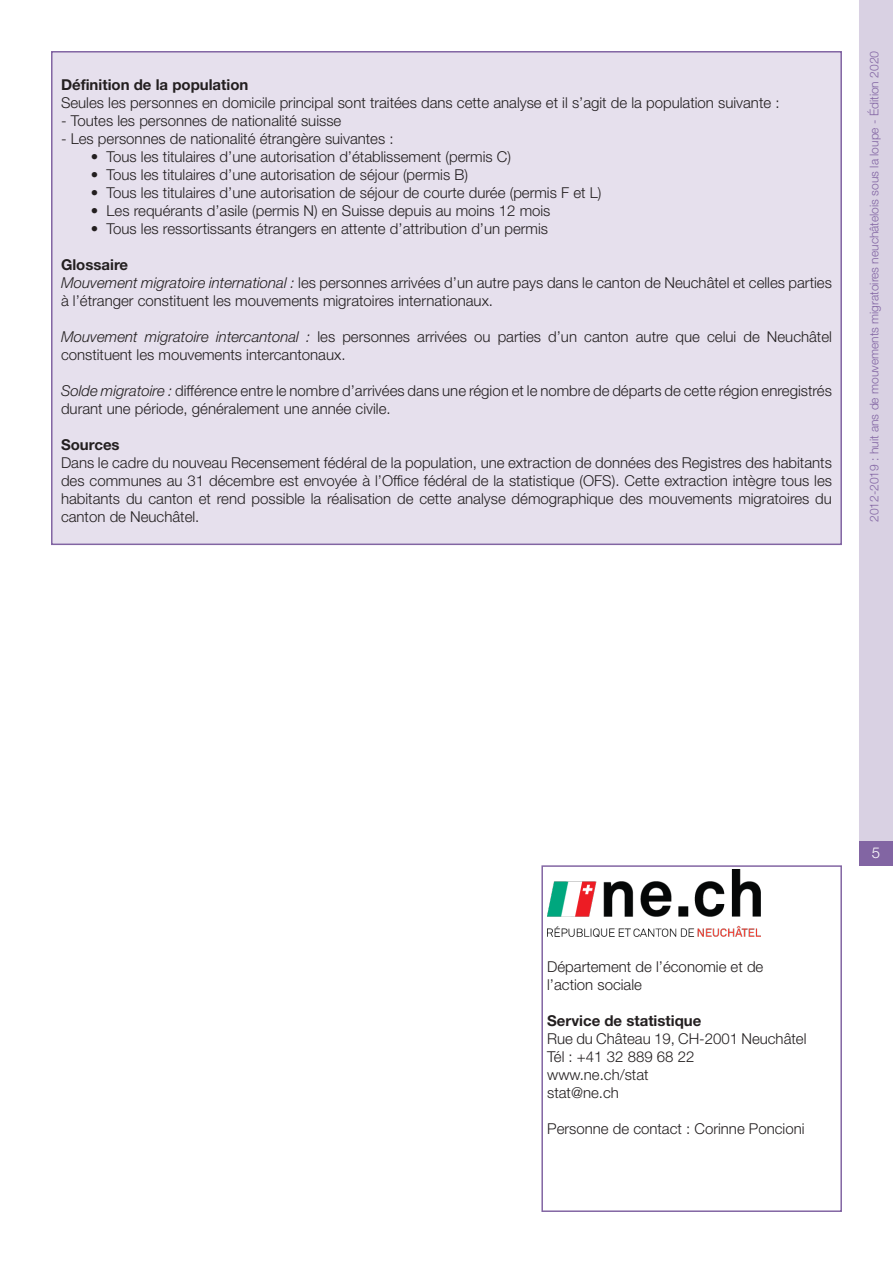
<style>
.page{position:relative;width:893px;height:1263px;background:#fff}
.page>*{position:absolute;margin:0;border:0;box-sizing:border-box;transform-origin:0 0}
.Texte{font:300 15px/18px "Helvetica Neue LT Std";color:#231f20}
.Texte_Encadre{font:300 15px/18px "Helvetica Neue LT Std";color:#231f20}
.Texte-2{font:700 15px "Helvetica Neue LT Std";color:#231f20}
.Texte_Encadre-2{font:700 15px "Helvetica Neue LT Std";color:#231f20}
.t1{font:300 15px "Helvetica Neue LT Std";color:#fff}
.t2{font:300 12px "Helvetica Neue LT Std";color:#8265a3}
.s1{font-style:italic}
</style>
<div class="page">
<div style="left:859px;top:841px;width:34px;height:24px;background:#8265a3"></div>
<div style="left:859px;top:0;width:34px;height:841px;background:#d9d1e3"></div>
<div style="left:52px;top:52px;width:789px;height:492px;background:#e6e0ed"></div>
<div style="left:541px;top:865px;width:301px;height:347px;border:2px solid #8265a3"></div>
<img style="left:548px;top:869px;width:212px;height:68px">
<p class="Texte-2" style="left:61px;top:75px;width:189px">Définition de la population</p>
<p class="Texte" style="left:61px;top:93px;width:720px">Seules les personnes en domicile principal sont traitées dans cette analyse et il s’agit de la population suivante :</p>
<p class="Texte" style="left:61px;top:111px;width:282px">- Toutes les personnes de nationalité suisse</p>
<p class="Texte" style="left:61px;top:129px;width:334px">- Les personnes de nationalité étrangère suivantes :</p>
<p class="Texte" style="left:91px;top:147px;width:422px">• Tous les titulaires d’une autorisation d’établissement (permis C)</p>
<p class="Texte" style="left:91px;top:165px;width:379px">• Tous les titulaires d’une autorisation de séjour (permis B)</p>
<p class="Texte" style="left:91px;top:183px;width:512px">• Tous les titulaires d’une autorisation de séjour de courte durée (permis F et L)</p>
<p class="Texte" style="left:91px;top:201px;width:461px">• Les requérants d’asile (permis N) en Suisse depuis au moins 12 mois</p>
<p class="Texte" style="left:91px;top:219px;width:459px">• Tous les ressortissants étrangers en attente d’attribution d’un permis</p>
<p class="Texte-2" style="left:61px;top:255px;width:69px">Glossaire</p>
<p class="Texte" style="left:61px;top:273px;width:772px"><span class="s1">Mouvement migratoire international :</span> les personnes arrivées d’un autre pays dans le canton de Neuchâtel et celles parties à l’étranger constituent les mouvements migratoires internationaux.</p>
<p class="Texte" style="left:61px;top:327px;width:772px"><span class="s1">Mouvement migratoire intercantonal :</span> les personnes arrivées ou parties d’un canton autre que celui de Neuchâtel constituent les mouvements intercantonaux.</p>
<p class="Texte" style="left:61px;top:381px;width:772px"><span class="s1">Solde migratoire :</span> différence entre le nombre d’arrivées dans une région et le nombre de départs de cette région enregistrés durant une période, généralement une année civile.</p>
<p class="Texte-2" style="left:61px;top:435px;width:60px">Sources</p>
<p class="Texte" style="left:61px;top:453px;width:772px;text-align:justify">Dans le cadre du nouveau Recensement fédéral de la population, une extraction de données des Registres des habitants des communes au 31 décembre est envoyée à l’Office fédéral de la statistique (OFS). Cette extraction intègre tous les habitants du canton et rend possible la réalisation de cette analyse démographique des mouvements migratoires du canton de Neuchâtel.</p>
<p class="t2" style="left:867px;top:522px;width:473px;rotate:-90deg">2012-2019 : huit ans de mouvements migratoires neuchâtelois sous la loupe - Édition 2020</p>
<p class="Texte_Encadre" style="left:547px;top:957px;width:218px">Département de l’économie et de l’action sociale</p>
<p class="Texte_Encadre-2" style="left:547px;top:1011px;width:156px">Service de statistique</p>
<p class="Texte_Encadre" style="left:547px;top:1029px;width:261px">Rue du Château 19, CH-2001 Neuchâtel</p>
<p class="Texte_Encadre" style="left:547px;top:1047px;width:149px">Tél : +41 32 889 68 22</p>
<p class="Texte_Encadre" style="left:547px;top:1065px;width:103px">www.ne.ch/stat</p>
<p class="Texte_Encadre" style="left:547px;top:1083px;width:73px">stat@ne.ch</p>
<p class="Texte_Encadre" style="left:547px;top:1119px;width:259px">Personne de contact : Corinne Poncioni</p>
<p class="t1" style="left:872px;top:843px;width:10px">5</p>
</div>
